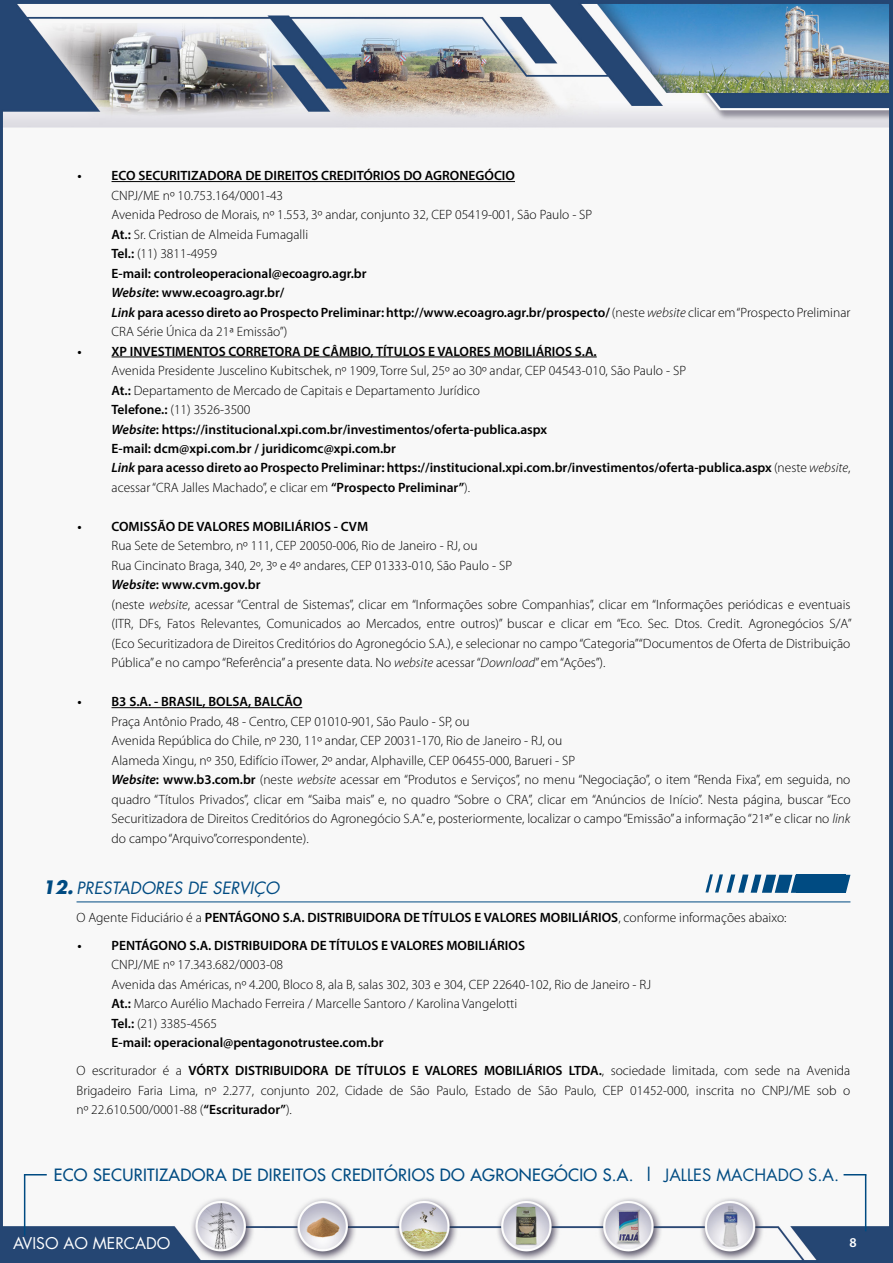
<style>
.page{position:relative;width:893px;height:1263px;background:#fff}
.page>*{position:absolute;margin:0;border:0;box-sizing:border-box;transform-origin:0 0}
.t1{font:16.5px "Futura";letter-spacing:.02em;color:#004b82}
.t2{font:italic 16.5px "Futura";color:#004b82}
.t3{font:15.75px "Futura";color:#fff}
.t4{font:300 13.5px/19.5px "Myriad Pro";color:#000}
.t5{font:600 13.5px/19.5px "Myriad Pro";color:#000}
.t6{font:600 13.5px "Myriad Pro";color:#fff}
.s1{font-weight:600}
.s2{font-weight:600;font-style:italic}
.s3{font-style:italic}
.s4{font-weight:300}
.s5{font-weight:300;font-style:italic}
.s6{font-weight:700;font-size:18px}
.s7{font-style:inherit}
</style>
<div class="page">
<img style="left:0;top:0;width:893px;height:1263px">
<hr style="left:24px;top:1175px;width:1px;height:60px;background:#004b82">
<hr style="left:865px;top:1175px;width:1px;height:56px;background:#004b82">
<svg style="left:24px;top:1174px;width:23px;height:1px"></svg>
<svg style="left:843px;top:1174px;width:23px;height:1px"></svg>
<hr style="left:112px;top:181px;width:403px;height:1px;background:#000">
<hr style="left:112px;top:357px;width:485px;height:1px;background:#000">
<hr style="left:112px;top:707px;width:190px;height:1px;background:#000">
<hr style="left:77px;top:901px;width:773px;height:1px;background:#004b82">
<svg style="left:845px;top:875px;width:5px;height:18px"></svg>
<svg style="left:705px;top:874px;width:103px;height:19px"></svg>
<div style="left:796px;top:875px;width:49px;height:18px;background:#004b82"></div>
<p class="t5" style="left:78px;top:166px;width:439px">• ECO SECURITIZADORA DE DIREITOS CREDITÓRIOS DO AGRONEGÓCIO</p>
<p class="t4" style="left:112px;top:186px;width:740px">CNPJ/ME nº 10.753.164/0001-43<br>Avenida Pedroso de Morais, nº 1.553, 3º andar, conjunto 32, CEP 05419-001, São Paulo - SP<br><span class="s1">At.:</span> Sr. Cristian de Almeida Fumagalli<br><span class="s1">Tel.:</span> (11) 3811-4959<br><span class="s1">E-mail: controleoperacional@ecoagro.agr.br<br></span><span class="s2">Website</span><span class="s1">: www.ecoagro.agr.br/<br></span><span class="s2">Link</span> <span class="s1">para acesso direto ao Prospecto Preliminar: http://www.ecoagro.agr.br/prospecto/</span>(neste <span class="s3">website</span> clicar em “Prospecto Preliminar CRA Série Única da 21ª Emissão”)</p>
<p class="t5" style="left:78px;top:341px;width:521px">• XP INVESTIMENTOS CORRETORA DE CÂMBIO, TÍTULOS E VALORES MOBILIÁRIOS S.A.</p>
<p class="t5" style="left:112px;top:360px;width:740px"><span class="s4">Avenida Presidente Juscelino Kubitschek, nº 1909, Torre Sul, 25º ao 30º andar, CEP 04543-010, São Paulo - SP<br></span>At.: <span class="s4">Departamento de Mercado de Capitais e Departamento Jurídico<br></span>Telefone.: <span class="s4">(11) 3526-3500<br></span><span class="s3">Website</span>: https://institucional.xpi.com.br/investimentos/oferta-publica.aspx<br>E-mail: dcm@xpi.com.br / juridicomc@xpi.com.br<br><span class="s3">Link</span> para acesso direto ao Prospecto Preliminar: https://institucional.xpi.com.br/investimentos/oferta-publica.aspx <span class="s4">(neste</span> <span class="s5">website</span><span class="s4">, acessar “CRA Jalles Machado”, e clicar em</span> “Prospecto Preliminar”<span class="s4">).</span></p>
<p class="t5" style="left:78px;top:516px;width:292px">• COMISSÃO DE VALORES MOBILIÁRIOS - CVM</p>
<p class="t4" style="left:112px;top:536px;width:742px">Rua Sete de Setembro, nº 111, CEP 20050-006, Rio de Janeiro - RJ, ou<br>Rua Cincinato Braga, 340, 2º, 3º e 4º andares, CEP 01333-010, São Paulo - SP<br><span class="s2">Website</span><span class="s1">: www.cvm.gov.br<br></span>(neste <span class="s3">website</span>, acessar “Central de Sistemas”, clicar em “Informações sobre Companhias”, clicar em “Informações periódicas e eventuais (ITR, DFs, Fatos Relevantes, Comunicados ao Mercados, entre outros)” buscar e clicar em “Eco. Sec. Dtos. Credit. Agronegócios S/A” (Eco Securitizadora de Direitos Creditórios do Agronegócio S.A.), e selecionar no campo “Categoria” “Documentos de Oferta de Distribuição Pública” e no campo “Referência” a presente data. No <span class="s3">website</span> acessar “<span class="s3">Download</span>” em “Ações”).</p>
<p class="t5" style="left:78px;top:692px;width:226px">• B3 S.A. - BRASIL, BOLSA, BALCÃO</p>
<p class="t4" style="left:112px;top:712px;width:740px">Praça Antônio Prado, 48 - Centro, CEP 01010-901, São Paulo - SP, ou<br>Avenida República do Chile, nº 230, 11º andar, CEP 20031-170, Rio de Janeiro - RJ, ou<br>Alameda Xingu, nº 350, Edifício iTower, 2º andar, Alphaville, CEP 06455-000, Barueri - SP<br><span class="s2">Website</span><span class="s1">: www.b3.com.br</span> (neste <span class="s3">website</span> acessar em “Produtos e Serviços”, no menu “Negociação”, o item “Renda Fixa”, em seguida, no quadro “Títulos Privados”, clicar em “Saiba mais” e, no quadro “Sobre o CRA”, clicar em “Anúncios de Início”. Nesta página, buscar “Eco Securitizadora de Direitos Creditórios do Agronegócio S.A.” e, posteriormente, localizar o campo “Emissão” a informação “21ª” e clicar no <span class="s3">link </span>do campo “Arquivo”correspondente).</p>
<p class="t2" style="left:43px;top:876px;width:238px"><span class="s6">12.</span> PRESTADORES DE SERVIÇO</p>
<p class="t5" style="left:77px;top:907px;width:711px"><span class="s4">O Agente Fiduciário é a</span> PENTÁGONO S.A. DISTRIBUIDORA DE TÍTULOS E VALORES MOBILIÁRIOS<span class="s4">, conforme informações abaixo:</span></p>
<p class="t5" style="left:78px;top:935px;width:449px">• PENTÁGONO S.A. DISTRIBUIDORA DE TÍTULOS E VALORES MOBILIÁRIOS</p>
<p class="t4" style="left:112px;top:955px;width:541px">CNPJ/ME nº 17.343.682/0003-08<br>Avenida das Américas, nº 4.200, Bloco 8, ala B, salas 302, 303 e 304, CEP 22640-102, Rio de Janeiro - RJ <span class="s1">At.:</span> Marco Aurélio Machado Ferreira / Marcelle Santoro / Karolina Vangelotti<br><span class="s1">Tel.:</span> (21) 3385-4565<br><span class="s1">E-mail: operacional@pentagonotrustee.com.br</span></p>
<p class="t4" style="left:77px;top:1061px;width:775px;text-align:justify">O escriturador é a <span class="s1">VÓRTX DISTRIBUIDORA DE TÍTULOS E VALORES MOBILIÁRIOS LTDA.</span>, sociedade limitada, com sede na Avenida Brigadeiro Faria Lima, nº 2.277, conjunto 202, Cidade de São Paulo, Estado de São Paulo, CEP 01452-000, inscrita no CNPJ/ME sob o nº 22.610.500/0001-88 (<span class="s1">“Escriturador”</span>).</p>
<p class="t1" style="left:54px;top:1164px;width:787px">ECO SECURITIZADORA DE DIREITOS CREDITÓRIOS DO AGRONEGÓCIO S.A. | <span class="s7">JALLES MACHADO S.A.</span></p>
<p class="t3" style="left:13px;top:1233px;width:159px">AVISO AO MERCADO</p>
<p class="t6" style="left:849px;top:1234px;width:9px">8</p>
</div>
